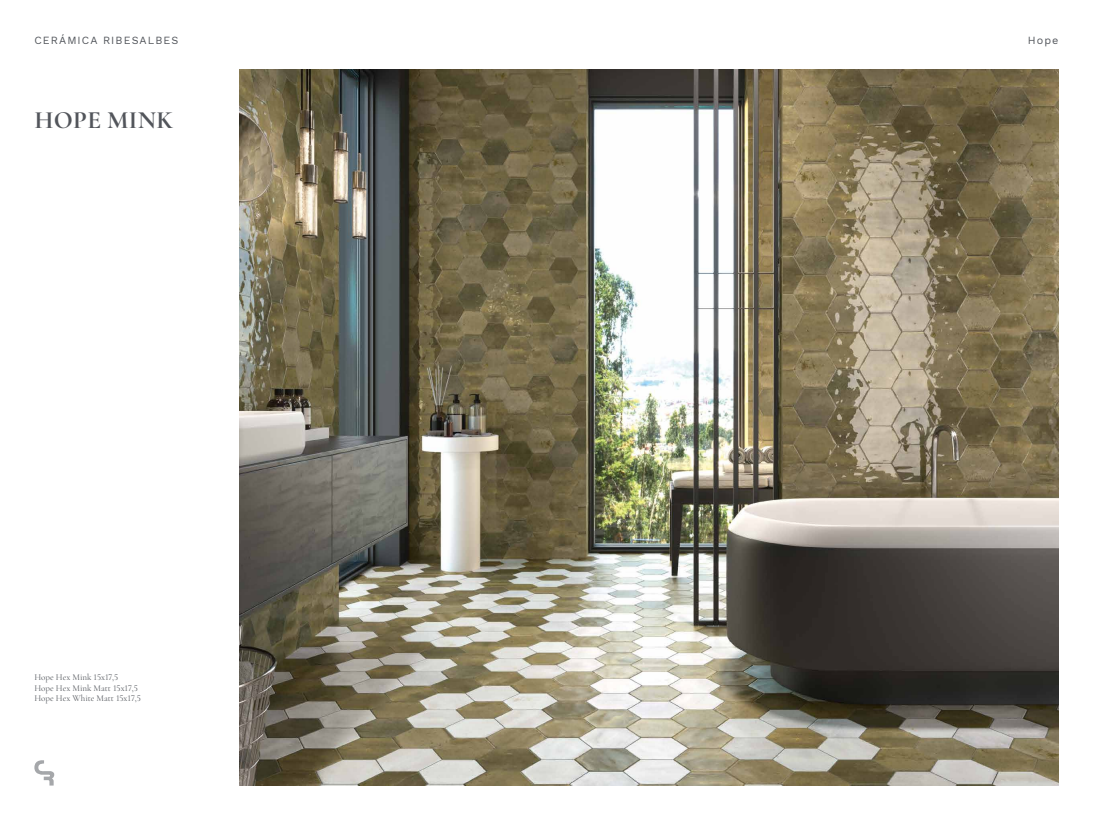
<style>
.page{position:relative;width:1093px;height:820px;background:#fff}
.page>*{position:absolute;margin:0;border:0;box-sizing:border-box;transform-origin:0 0}
.t1{font:700 25px "Cormorant Garamond";letter-spacing:.01em;color:#52555b}
.t2{font:10.8px "Work Sans";letter-spacing:.1em;color:#52555b}
.t3{font:9px/10.8px "Cormorant Garamond";color:#52555b}
</style>
<div class="page">
<svg style="left:34px;top:760px;width:20px;height:25px"></svg>
<img style="left:239px;top:70px;width:819px;height:715px">
<p class="t2" style="left:34px;top:34px;width:145px">CERÁMICA RIBESALBES</p>
<h1 class="t1" style="left:35px;top:104px;width:140px">HOPE MINK</h1>
<p class="t3" style="left:34px;top:671px;width:108px">Hope Hex Mink 15x17,5<br>Hope Hex Mink Matt 15x17,5<br>Hope Hex White Matt 15x17,5</p>
<p class="t2" style="left:1028px;top:34px;width:32px">Hope</p>
</div>
